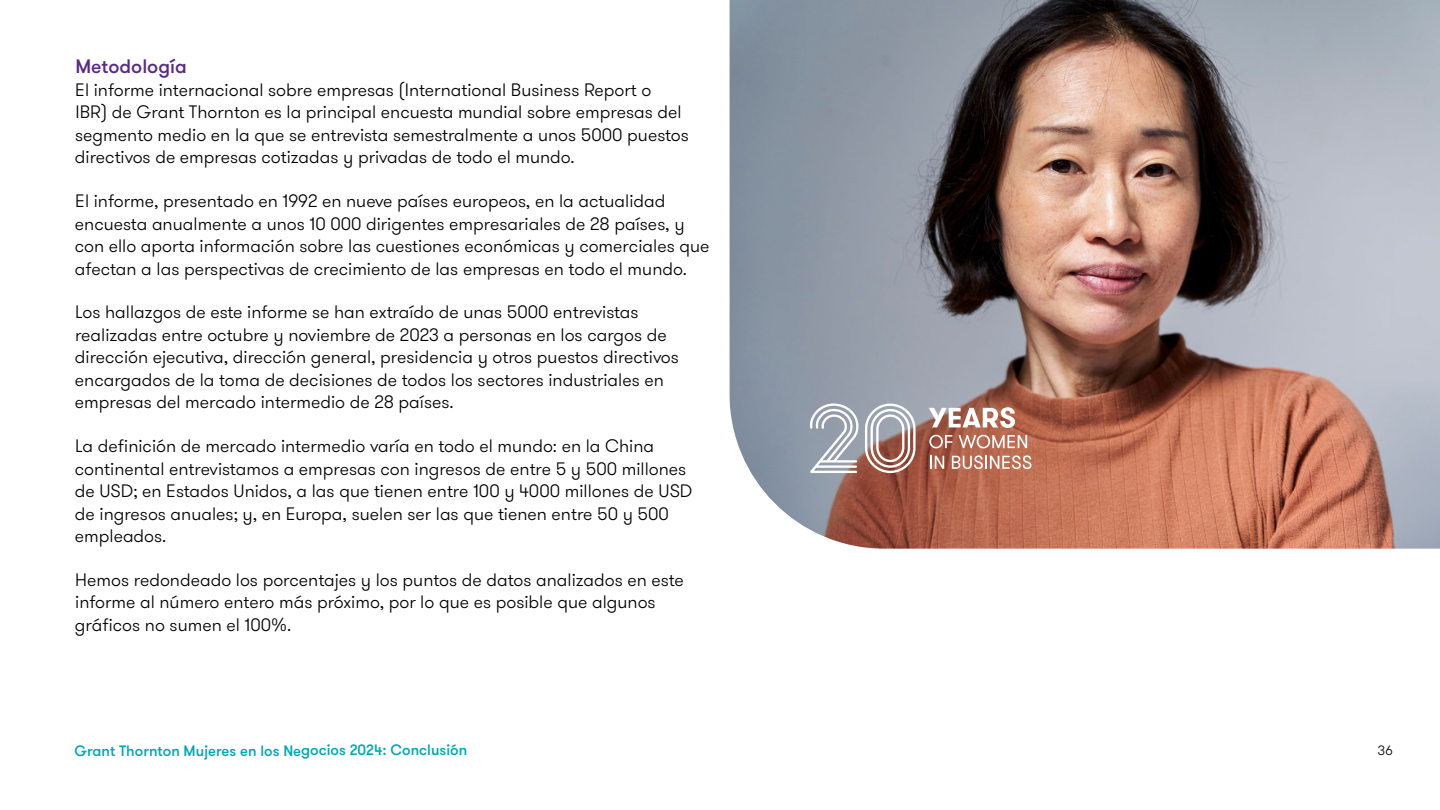
<style>
.page{position:relative;width:1440px;height:810px;background:#fff}
.page>*{position:absolute;margin:0;border:0;box-sizing:border-box;transform-origin:0 0}
.t1{font:500 19.5px "GT Walsheim Pro";color:#5a2b86}
.t2{font:300 18px/22.5px "GT Walsheim Pro";color:#000}
.t3{font:500 15px "GT Walsheim Pro";letter-spacing:-.005em;color:#00a7b5}
.t4{font:300 13.5px "GT Walsheim Pro";color:#000}
</style>
<div class="page">
<img style="left:730px;top:0;width:710px;height:549px">
<svg style="left:865px;top:404px;width:51px;height:69px"></svg>
<svg style="left:810px;top:403px;width:48px;height:70px"></svg>
<svg style="left:929px;top:407px;width:86px;height:21px"></svg>
<svg style="left:929px;top:435px;width:23px;height:13px"></svg>
<svg style="left:958px;top:435px;width:69px;height:13px"></svg>
<svg style="left:930px;top:456px;width:14px;height:13px"></svg>
<svg style="left:952px;top:455px;width:79px;height:14px"></svg>
<p class="t1" style="left:75px;top:54px;width:113px">Metodología</p>
<p class="t2" style="left:75px;top:79px;width:616px">El informe internacional sobre empresas (International Business Report o<br>IBR) de Grant Thornton es la principal encuesta mundial sobre empresas del segmento medio en la que se entrevista semestralmente a unos 5000 puestos directivos de empresas cotizadas y privadas de todo el mundo.</p>
<p class="t2" style="left:75px;top:190px;width:636px">El informe, presentado en 1992 en nueve países europeos, en la actualidad encuesta anualmente a unos 10 000 dirigentes empresariales de 28 países, y con ello aporta información sobre las cuestiones económicas y comerciales que afectan a las perspectivas de crecimiento de las empresas en todo el mundo.</p>
<p class="t2" style="left:75px;top:301px;width:606px">Los hallazgos de este informe se han extraído de unas 5000 entrevistas realizadas entre octubre y noviembre de 2023 a personas en los cargos de dirección ejecutiva, dirección general, presidencia y otros puestos directivos encargados de la toma de decisiones de todos los sectores industriales en empresas del mercado intermedio de 28 países.</p>
<p class="t2" style="left:75px;top:435px;width:619px">La definición de mercado intermedio varía en todo el mundo: en la China continental entrevistamos a empresas con ingresos de entre 5 y 500 millones de USD; en Estados Unidos, a las que tienen entre 100 y 4000 millones de USD de ingresos anuales; y, en Europa, suelen ser las que tienen entre 50 y 500 empleados.</p>
<p class="t2" style="left:75px;top:569px;width:610px">Hemos redondeado los porcentajes y los puntos de datos analizados en este informe al número entero más próximo, por lo que es posible que algunos gráficos no sumen el 100%.</p>
<p class="t3" style="left:74px;top:741px;width:394px">Grant Thornton Mujeres en los Negocios 2024: Conclusión</p>
<p class="t4" style="left:1378px;top:741px;width:16px">36</p>
</div>
